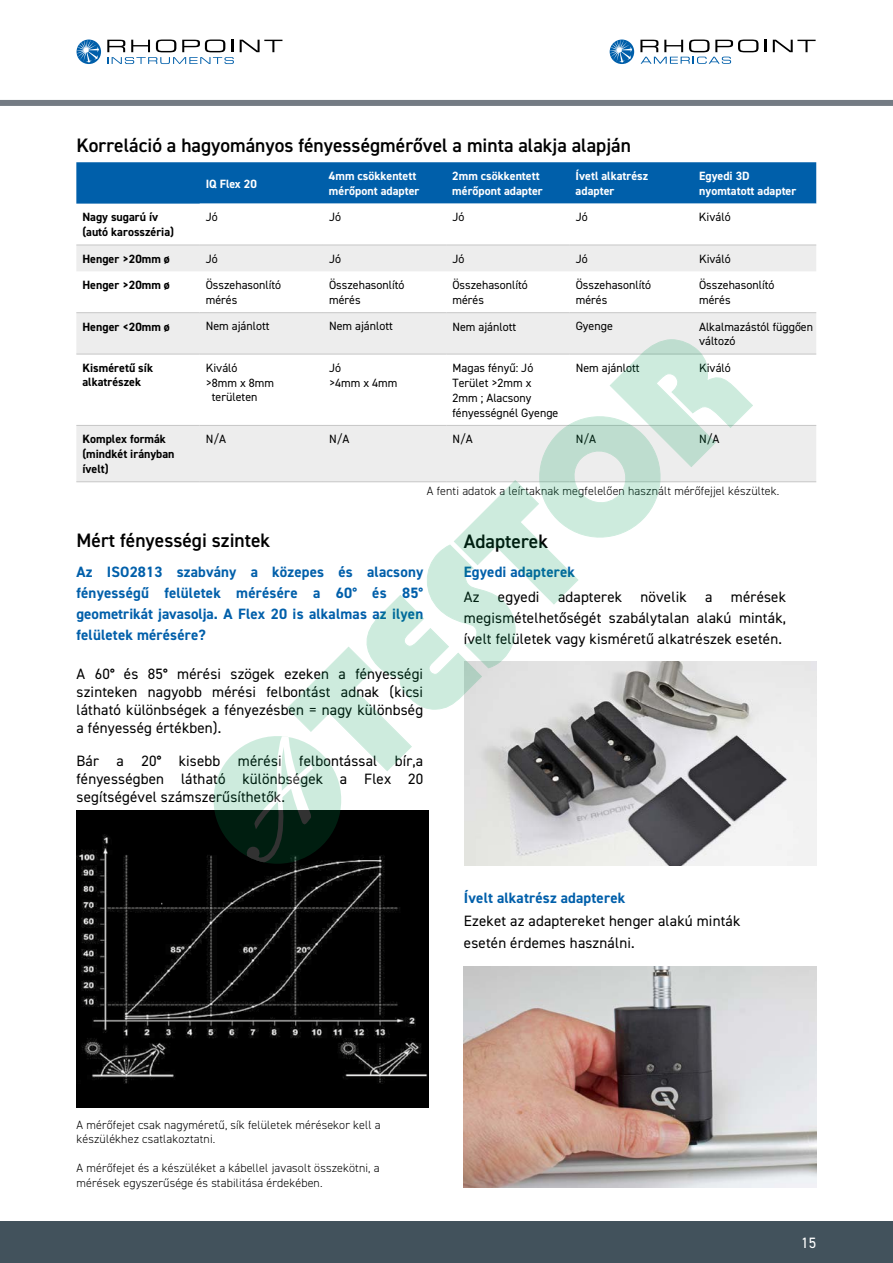
<style>
.page{position:relative;width:893px;height:1263px;background:#fff}
.page>*{position:absolute;margin:0;border:0;box-sizing:border-box;transform-origin:0 0}
.t1{font:600 19.5px "DIN2014";color:#000}
.t2{font:15px/18px "DIN2014";letter-spacing:.01em;color:#000;text-align:justify}
.t3{font:700 15px/21px "DIN2014";letter-spacing:.01em;color:#005faa;text-align:justify}
.t4{font:15px "DIN2014";color:#fff}
.t5{font:12px/14.7px "DIN2014";color:#000}
.t6{font:300 12px/14.4px "DIN2014";letter-spacing:.01em;color:#000}
.t7{font:700 12px/15px "DIN2014";color:#000}
.t8{font:700 12px/15px "DIN2014";color:#fff}
.s1{font-weight:600}
</style>
<div class="page">
<div style="left:0;top:100px;width:893px;height:6px;background:#747b84"></div>
<svg style="left:240px;top:40px;width:42px;height:12px"></svg>
<svg style="left:107px;top:40px;width:127px;height:24px"></svg>
<svg style="left:77px;top:40px;width:24px;height:24px"></svg>
<svg style="left:77px;top:40px;width:22px;height:23px"></svg>
<svg style="left:764px;top:40px;width:2px;height:12px"></svg>
<svg style="left:773px;top:40px;width:43px;height:12px"></svg>
<svg style="left:610px;top:40px;width:24px;height:24px"></svg>
<svg style="left:610px;top:40px;width:22px;height:23px"></svg>
<svg style="left:640px;top:40px;width:118px;height:24px"></svg>
<div style="left:0;top:1221px;width:893px;height:42px;background:#42525c"></div>
<div style="left:76px;top:162px;width:740px;height:42px;background:#005faa"></div>
<svg style="left:200px;top:244px;width:616px;height:1px"></svg>
<div style="left:76px;top:246px;width:740px;height:25px;background:#ededed"></div>
<svg style="left:76px;top:313px;width:740px;height:168px;fill:#ededed"></svg>
<hr style="left:76px;top:312px;width:124px;height:1px;background:#c6c6c6">
<hr style="left:76px;top:354px;width:124px;height:1px;background:#c6c6c6">
<hr style="left:76px;top:425px;width:124px;height:1px;background:#c6c6c6">
<hr style="left:76px;top:481px;width:124px;height:1px;background:#c6c6c6">
<hr style="left:76px;top:245px;width:124px;height:1px;background:#c6c6c6">
<hr style="left:200px;top:245px;width:123px;height:1px;background:#c6c6c6">
<hr style="left:323px;top:245px;width:123px;height:1px;background:#c6c6c6">
<hr style="left:446px;top:245px;width:124px;height:1px;background:#c6c6c6">
<hr style="left:570px;top:245px;width:123px;height:1px;background:#c6c6c6">
<hr style="left:693px;top:245px;width:123px;height:1px;background:#c6c6c6">
<hr style="left:200px;top:312px;width:123px;height:1px;background:#c6c6c6">
<hr style="left:323px;top:312px;width:123px;height:1px;background:#c6c6c6">
<hr style="left:446px;top:312px;width:124px;height:1px;background:#c6c6c6">
<hr style="left:570px;top:312px;width:123px;height:1px;background:#c6c6c6">
<hr style="left:693px;top:312px;width:123px;height:1px;background:#c6c6c6">
<hr style="left:200px;top:354px;width:123px;height:1px;background:#c6c6c6">
<hr style="left:693px;top:354px;width:123px;height:1px;background:#c6c6c6">
<hr style="left:200px;top:425px;width:123px;height:1px;background:#c6c6c6">
<hr style="left:693px;top:425px;width:123px;height:1px;background:#c6c6c6">
<hr style="left:200px;top:481px;width:123px;height:1px;background:#c6c6c6">
<hr style="left:693px;top:481px;width:123px;height:1px;background:#c6c6c6">
<div style="left:76px;top:810px;width:353px;height:297px;background:#000"></div>
<img style="left:76px;top:834px;width:352px;height:249px">
<img style="left:464px;top:662px;width:352px;height:204px">
<img style="left:463px;top:966px;width:353px;height:221px">
<svg style="left:284px;top:318px;width:475px;height:475px"></svg>
<svg style="left:187px;top:709px;width:181px;height:181px"></svg>
<h1 class="t1" style="left:76px;top:134px;width:556px">Korreláció a hagyományos fényességmérővel a minta alakja alapján</h1>
<p class="t8" style="left:206px;top:176px;width:53px">IQ Flex 20</p>
<p class="t8" style="left:329px;top:169px;width:92px">4mm csökkentett mérőpont adapter</p>
<p class="t8" style="left:452px;top:169px;width:92px">2mm csökkentett mérőpont adapter</p>
<p class="t8" style="left:576px;top:169px;width:74px">Ívetl alkatrész adapter</p>
<p class="t8" style="left:699px;top:168px;width:99px">Egyedi 3D nyomtatott adapter</p>
<p class="t7" style="left:82px;top:210px;width:93px">Nagy sugarú ív (autó karosszéria)</p>
<p class="t5" style="left:206px;top:210px;width:14px">Jó</p>
<p class="t5" style="left:329px;top:210px;width:14px">Jó</p>
<p class="t5" style="left:452px;top:210px;width:14px">Jó</p>
<p class="t5" style="left:576px;top:210px;width:14px">Jó</p>
<p class="t5" style="left:699px;top:210px;width:33px">Kiváló</p>
<p class="t7" style="left:82px;top:251px;width:89px">Henger &gt;20mm ø</p>
<p class="t5" style="left:206px;top:251px;width:14px">Jó</p>
<p class="t5" style="left:329px;top:251px;width:14px">Jó</p>
<p class="t5" style="left:452px;top:251px;width:14px">Jó</p>
<p class="t5" style="left:576px;top:251px;width:14px">Jó</p>
<p class="t5" style="left:699px;top:251px;width:33px">Kiváló</p>
<p class="t7" style="left:82px;top:278px;width:89px">Henger &gt;20mm ø</p>
<p class="t5" style="left:206px;top:278px;width:77px">Összehasonlító mérés</p>
<p class="t5" style="left:329px;top:278px;width:77px">Összehasonlító mérés</p>
<p class="t5" style="left:452px;top:278px;width:77px">Összehasonlító mérés</p>
<p class="t5" style="left:576px;top:278px;width:77px">Összehasonlító mérés</p>
<p class="t5" style="left:699px;top:278px;width:77px">Összehasonlító mérés</p>
<p class="t7" style="left:82px;top:319px;width:89px">Henger &lt;20mm ø</p>
<p class="t5" style="left:206px;top:319px;width:65px">Nem ajánlott</p>
<p class="t5" style="left:329px;top:319px;width:65px">Nem ajánlott</p>
<p class="t5" style="left:452px;top:319px;width:65px">Nem ajánlott</p>
<p class="t5" style="left:576px;top:319px;width:39px">Gyenge</p>
<p class="t5" style="left:699px;top:319px;width:116px">Alkalmazástól függően változó</p>
<p class="t7" style="left:82px;top:361px;width:72px;line-height:14.4px">Kisméretű sík alkatrészek</p>
<p class="t5" style="left:206px;top:360px;width:33px">Kiváló</p>
<p class="t5" style="left:329px;top:360px;width:70px">Jó<br>&gt;4mm x 4mm</p>
<p class="t5" style="left:452px;top:360px;width:107px">Magas fényű: Jó<br>Terület &gt;2mm x<br>2mm ; Alacsony fényességnél Gyenge</p>
<p class="t5" style="left:576px;top:360px;width:65px">Nem ajánlott</p>
<p class="t5" style="left:699px;top:360px;width:33px">Kiváló</p>
<p class="t5" style="left:206px;top:375px;width:70px">&gt;8mm x 8mm</p>
<p class="t5" style="left:212px;top:390px;width:47px">területen</p>
<p class="t7" style="left:82px;top:432px;width:94px">Komplex formák (mindkét irányban ívelt)</p>
<p class="t5" style="left:206px;top:432px;width:22px">N/A</p>
<p class="t5" style="left:329px;top:432px;width:22px">N/A</p>
<p class="t5" style="left:452px;top:432px;width:22px">N/A</p>
<p class="t5" style="left:576px;top:432px;width:22px">N/A</p>
<p class="t5" style="left:699px;top:432px;width:22px">N/A</p>
<p class="t6" style="left:427px;top:483px;width:354px">A fenti adatok a leírtaknak megfelelően használt mérőfejjel készültek.</p>
<h1 class="t1" style="left:77px;top:529px;width:195px">Mért fényességi szintek</h1>
<p class="t3" style="left:77px;top:561px;width:348px">Az ISO2813 szabvány a közepes és alacsony fényességű felületek mérésére a 60° és 85° geometrikát javasolja. A Flex 20 is alkalmas az ilyen felületek mérésére?</p>
<p class="t2" style="left:77px;top:664px;width:348px">A 60<span class="s1">°</span> és 85<span class="s1">°</span> mérési szögek ezeken a fényességi szinteken nagyobb mérési felbontást adnak (kicsi látható különbségek a fényezésben = nagy különbség a fényesség értékben).</p>
<p class="t2" style="left:77px;top:751px;width:348px">Bár a 20<span class="s1">°</span> kisebb mérési felbontással bír,a fényességben látható különbségek a Flex 20 segítségével számszerűsíthetők.</p>
<h1 class="t1" style="left:464px;top:530px;width:86px">Adapterek</h1>
<p class="t3" style="left:464px;top:562px;width:113px">Egyedi adapterek</p>
<p class="t2" style="left:464px;top:586px;width:324px;line-height:21px">Az egyedi adapterek növelik a mérések megismételhetőségét szabálytalan alakú minták, ívelt felületek vagy kisméretű alkatrészek esetén.</p>
<p class="t6" style="left:77px;top:1117px;width:306px">A mérőfejet csak nagyméretű, sík felületek mérésekor kell a készülékhez csatlakoztatni.</p>
<p class="t6" style="left:77px;top:1161px;width:305px">A mérőfejet és a készüléket a kábellel javasolt összekötni, a mérések egyszerűsége és stabilitása érdekében.</p>
<p class="t3" style="left:464px;top:887px;width:163px">Ívelt alkatrész adapterek</p>
<p class="t2" style="left:464px;top:909px;width:278px;line-height:22.6px">Ezeket az adaptereket henger alakú minták esetén érdemes használni.</p>
<p class="t4" style="left:801px;top:1234px;width:17px">15</p>
</div>
